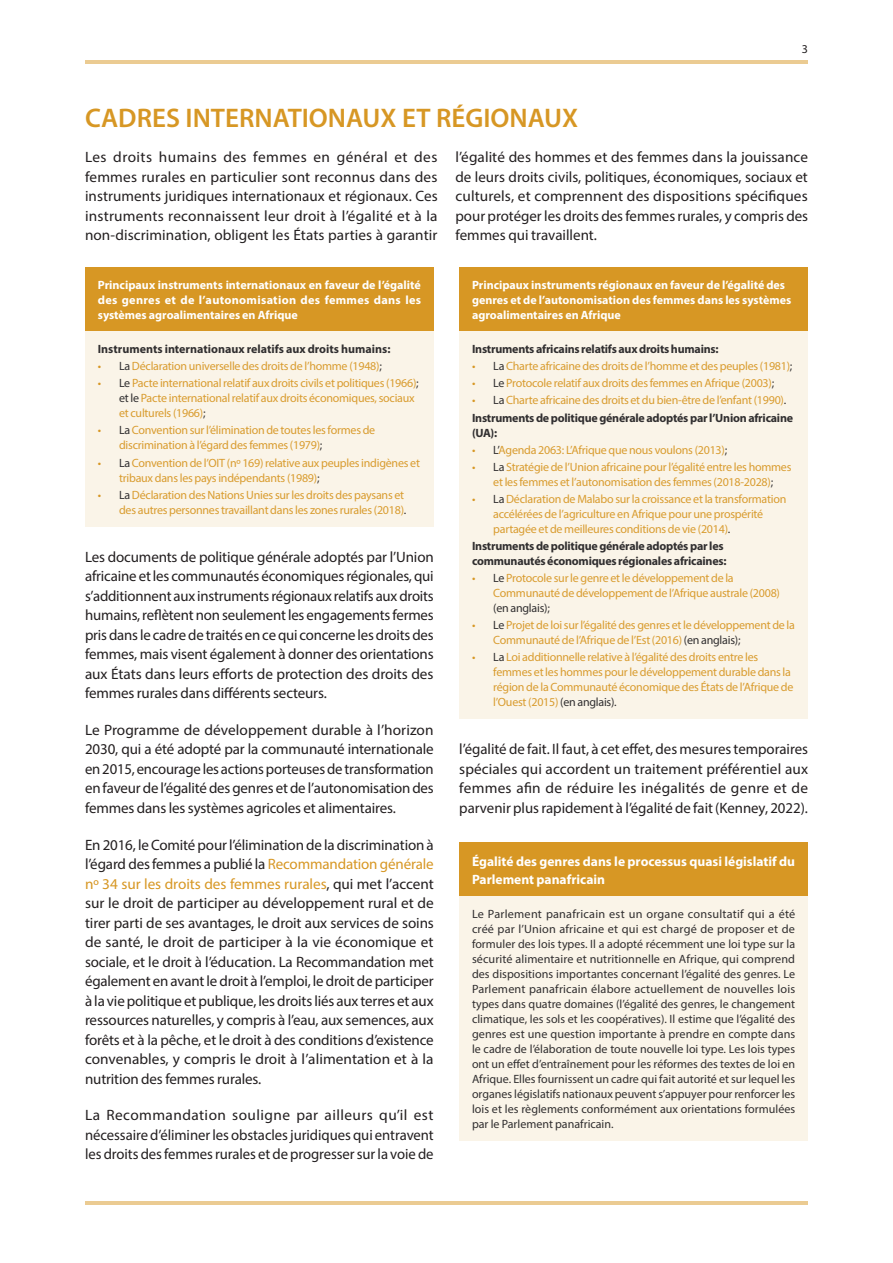
<style>
.page{position:relative;width:893px;height:1263px;background:#fff}
.page>*{position:absolute;margin:0;border:0;box-sizing:border-box;transform-origin:0 0}
.Heading_1{font:600 27px "Myriad Pro";color:#d79724}
.Body_Text{font:15px/19.5px "Myriad Pro";letter-spacing:-.005em;color:#231f20;text-align:justify}
.Table_box_text{font:700 13.5px/18px "Myriad Pro";color:#fff}
.t1{font:12px/15px "Myriad Pro";letter-spacing:-.02em;color:#d99c2f}
.Table_box_text-2{font:12px/15px "Myriad Pro";color:#312f30;text-align:justify}
.Table_title_white{font:700 12px/15px "Myriad Pro";color:#fff;text-align:justify}
.Table_box_text-3{font:700 12px/15px "Myriad Pro";letter-spacing:-.02em;color:#312f30}
.Table_box_text-4{font:700 12px "Myriad Pro";color:#312f30}
.t2{font:12px "Myriad Pro";color:#231f20}
.s1{color:#d79724}
.s2{color:#312f30}
</style>
<div class="page">
<hr style="left:85px;top:1201px;width:723px;height:3px;background:#ebcb92">
<hr style="left:85px;top:61px;width:723px;height:3px;background:#ebcb92">
<div style="left:85px;top:267px;width:349px;height:64px;background:#d79724"></div>
<div style="left:85px;top:331px;width:349px;height:195px;background:#faf4e8"></div>
<div style="left:459px;top:267px;width:349px;height:64px;background:#d79724"></div>
<div style="left:459px;top:331px;width:349px;height:388px;background:#faf4e8"></div>
<div style="left:459px;top:843px;width:349px;height:53px;background:#d79724"></div>
<div style="left:459px;top:896px;width:349px;height:245px;background:#faf4e8"></div>
<p class="t2" style="left:802px;top:41px;width:8px">3</p>
<p class="Heading_1" style="left:85px;top:100px;width:494px">CADRES INTERNATIONAUX ET RÉGIONAUX</p>
<p class="Body_Text" style="left:85px;top:147px;width:354px">Les droits humains des femmes en général et des femmes rurales en particulier sont reconnus dans des instruments juridiques internationaux et régionaux. Ces instruments reconnaissent leur droit à l’égalité et à la non-discrimination, obligent les États parties à garantir</p>
<p class="Body_Text" style="left:455px;top:147px;width:354px">l’égalité des hommes et des femmes dans la jouissance de leurs droits civils, politiques, économiques, sociaux et culturels, et comprennent des dispositions spécifiques pour protéger les droits des femmes rurales, y compris des femmes qui travaillent.</p>
<p class="Table_title_white" style="left:98px;top:277px;width:325px">Principaux instruments internationaux en faveur de l’égalité des genres et de l’autonomisation des femmes dans les systèmes agroalimentaires en Afrique</p>
<p class="Table_box_text-4" style="left:98px;top:341px;width:294px">Instruments internationaux relatifs aux droits humains:</p>
<p class="t1" style="left:98px;top:358px;width:286px"><span class="s1">•</span> <span class="s2">La</span> Déclaration universelle des droits de l’homme (1948)<span class="s2">;</span></p>
<p class="t1" style="left:119px;top:376px;width:301px;text-indent:-21px"><span class="s1">•</span> <span class="s2">Le</span> Pacte international relatif aux droits civils et politiques (1966)<span class="s2">; et le</span> Pacte international relatif aux droits économiques, sociaux et culturels (1966)<span class="s2">;</span></p>
<p class="t1" style="left:119px;top:423px;width:258px;text-indent:-21px"><span class="s1">•</span> <span class="s2">La</span> Convention sur l’élimination de toutes les formes de discrimination à l’égard des femmes (1979)<span class="s2">;</span></p>
<p class="t1" style="left:119px;top:455px;width:302px;text-indent:-21px"><span class="s1">•</span> <span class="s2">La</span> Convention de l’OIT (nº 169) relative aux peuples indigènes et tribaux dans les pays indépendants (1989)<span class="s2">;</span></p>
<p class="t1" style="left:98px;top:487px;width:310px;text-align:right"><span class="s1">•</span> <span class="s2">La</span> Déclaration des Nations Unies sur les droits des paysans et des autres personnes travaillant dans les zones rurales (2018)<span class="s2">.</span></p>
<p class="Table_title_white" style="left:472px;top:277px;width:321px;text-align:left">Principaux instruments régionaux en faveur de l’égalité des genres et de l’autonomisation des femmes dans les systèmes agroalimentaires en Afrique</p>
<p class="Table_box_text-3" style="left:472px;top:341px;width:248px">Instruments africains relatifs aux droits humains:</p>
<p class="t1" style="left:472px;top:358px;width:322px"><span class="s1">•</span> <span class="s2">La</span> Charte africaine des droits de l’homme et des peuples (1981)<span class="s2">;</span></p>
<p class="t1" style="left:472px;top:376px;width:304px"><span class="s1">•</span> <span class="s2">Le</span> Protocole relatif aux droits des femmes en Afrique (2003)<span class="s2">;</span></p>
<p class="t1" style="left:472px;top:393px;width:316px"><span class="s1">•</span> <span class="s2">La</span> Charte africaine des droits et du bien-être de l’enfant (1990)<span class="s2">.</span></p>
<p class="Table_box_text-3" style="left:472px;top:410px;width:323px">Instruments de politique générale adoptés par l’Union africaine (UA):</p>
<p class="t1" style="left:472px;top:442px;width:257px"><span class="s1">•</span> <span class="s2">L’</span>Agenda 2063: L’Afrique que nous voulons (2013)<span class="s2">;</span></p>
<p class="t1" style="left:472px;top:459px;width:321px;text-align:center"><span class="s1">•</span> <span class="s2">La</span> Stratégie de l’Union africaine pour l’égalité entre les hommes et les femmes et l’autonomisation des femmes (2018-2028)<span class="s2">;</span></p>
<p class="t1" style="left:493px;top:491px;width:295px;text-indent:-21px"><span class="s1">•</span> <span class="s2">La</span> Déclaration de Malabo sur la croissance et la transformation accélérées de l’agriculture en Afrique pour une prospérité partagée et de meilleures conditions de vie (2014)<span class="s2">.</span></p>
<p class="Table_box_text-3" style="left:472px;top:538px;width:256px">Instruments de politique générale adoptés par les communautés économiques régionales africaines:</p>
<p class="t1" style="left:493px;top:570px;width:288px;text-indent:-21px"><span class="s1">•</span> <span class="s2">Le</span> Protocole sur le genre et le développement de la<br>Communauté de développement de l’Afrique australe (2008) <span class="s2">(en anglais);</span></p>
<p class="t1" style="left:493px;top:618px;width:303px;text-indent:-21px"><span class="s1">•</span> <span class="s2">Le</span> Projet de loi sur l’égalité des genres et le développement de la<br>Communauté de l’Afrique de l’Est (2016) <span class="s2">(en anglais);</span></p>
<p class="t1" style="left:493px;top:650px;width:302px;text-indent:-21px"><span class="s1">•</span> <span class="s2">La</span> Loi additionnelle relative à l’égalité des droits entre les femmes et les hommes pour le développement durable dans la région de la Communauté économique des États de l’Afrique de l’Ouest (2015) <span class="s2">(en anglais).</span></p>
<p class="Body_Text" style="left:85px;top:547px;width:350px">Les documents de politique générale adoptés par l’Union africaine et les communautés économiques régionales, qui s’additionnent aux instruments régionaux relatifs aux droits humains, reflètent non seulement les engagements fermes pris dans le cadre de traités en ce qui concerne les droits des femmes, mais visent également à donner des orientations aux États dans leurs efforts de protection des droits des femmes rurales dans différents secteurs.</p>
<p class="Body_Text" style="left:85px;top:720px;width:350px">Le Programme de développement durable à l’horizon 2030, qui a été adopté par la communauté internationale en 2015, encourage les actions porteuses de transformation en faveur de l’égalité des genres et de l’autonomisation des femmes dans les systèmes agricoles et alimentaires.</p>
<p class="Body_Text" style="left:85px;top:834px;width:350px">En 2016, le Comité pour l’élimination de la discrimination à l’égard des femmes a publié la <span class="s1">Recommandation générale nº 34 sur les droits des femmes rurales</span>, qui met l’accent sur le droit de participer au développement rural et de tirer parti de ses avantages, le droit aux services de soins de santé, le droit de participer à la vie économique et sociale, et le droit à l’éducation. La Recommandation met également en avant le droit à l’emploi, le droit de participer à la vie politique et publique, les droits liés aux terres et aux ressources naturelles, y compris à l’eau, aux semences, aux forêts et à la pêche, et le droit à des conditions d’existence convenables, y compris le droit à l’alimentation et à la nutrition des femmes rurales.</p>
<p class="Body_Text" style="left:85px;top:1105px;width:350px">La Recommandation souligne par ailleurs qu’il est nécessaire d’éliminer les obstacles juridiques qui entravent les droits des femmes rurales et de progresser sur la voie de</p>
<p class="Body_Text" style="left:459px;top:739px;width:350px">l’égalité de fait. Il faut, à cet effet, des mesures temporaires spéciales qui accordent un traitement préférentiel aux femmes afin de réduire les inégalités de genre et de parvenir plus rapidement à l’égalité de fait (Kenney, 2022).</p>
<p class="Table_box_text" style="left:472px;top:851px;width:325px">Égalité des genres dans le processus quasi législatif du<br>Parlement panafricain</p>
<p class="Table_box_text-2" style="left:472px;top:906px;width:325px">Le Parlement panafricain est un organe consultatif qui a été créé par l’Union africaine et qui est chargé de proposer et de formuler des lois types. Il a adopté récemment une loi type sur la sécurité alimentaire et nutritionnelle en Afrique, qui comprend des dispositions importantes concernant l’égalité des genres. Le Parlement panafricain élabore actuellement de nouvelles lois types dans quatre domaines (l’égalité des genres, le changement climatique, les sols et les coopératives). Il estime que l’égalité des genres est une question importante à prendre en compte dans le cadre de l’élaboration de toute nouvelle loi type. Les lois types ont un effet d’entraînement pour les réformes des textes de loi en Afrique. Elles fournissent un cadre qui fait autorité et sur lequel les organes législatifs nationaux peuvent s’appuyer pour renforcer les lois et les règlements conformément aux orientations formulées par le Parlement panafricain.</p>
</div>
